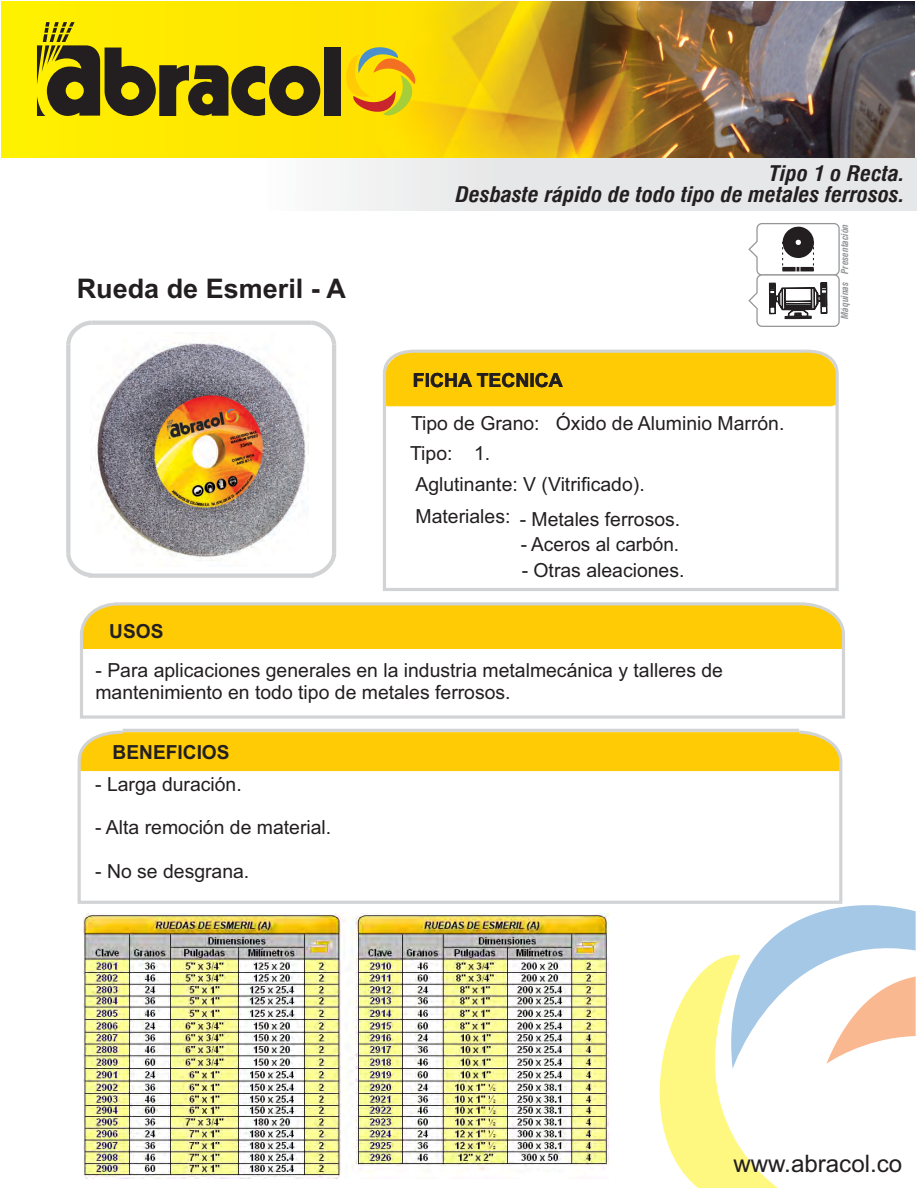
<style>
.page{position:relative;width:918px;height:1188px;background:#fff}
.page>*{position:absolute;margin:0;border:0;box-sizing:border-box;transform-origin:0 0}
.t1{font:700 27px "Arial";color:#231f20}
.t2{font:24.15px "Arial";color:#231f20}
.t3{font:italic 700 condensed 21px/20.2px "Swiss 721 BT";color:#231f20;text-align:right;scale:1.07 1}
.t4{font:19.35px/30.8px "Arial";color:#231f20}
.t5{font:700 19.35px "Arial";color:#231f20}
.t6{font:italic 700 condensed 9.45px "Swiss 721 BT";color:#949698}
</style>
<div class="page">
<svg style="left:748px;top:223px;width:92px;height:104px"></svg>
<svg style="left:659px;top:890px;width:257px;height:298px"></svg>
<div style="left:1px;top:2px;width:914px;height:156px;background:#ffe900"></div>
<img style="left:377px;top:2px;width:200px;height:156px">
<img style="left:577px;top:2px;width:338px;height:156px">
<hr style="left:92px;top:321px;width:220px;height:4px;background:#d1d3d4">
<svg style="left:307px;top:320px;width:30px;height:29px"></svg>
<hr style="left:332px;top:345px;width:4px;height:208px;background:#d1d3d4">
<svg style="left:307px;top:549px;width:30px;height:28px"></svg>
<svg style="left:66px;top:549px;width:30px;height:29px"></svg>
<hr style="left:66px;top:345px;width:4px;height:208px;background:#d1d3d4">
<svg style="left:66px;top:320px;width:30px;height:29px"></svg>
<div style="left:383px;top:372px;width:456px;height:219px;border:3px solid #d1d3d4"></div>
<svg style="left:383px;top:349px;width:456px;height:58px;background:#fccd19"></svg>
<div style="left:78px;top:760px;width:764px;height:144px;border:3px solid #d1d3d4"></div>
<svg style="left:77px;top:729px;width:766px;height:42px;background:#fbcd1a"></svg>
<hr style="left:81px;top:648px;width:762px;height:1px;background:#ffcb04">
<div style="left:80px;top:634px;width:765px;height:85px;border:3px solid #d1d3d4"></div>
<svg style="left:80px;top:602px;width:765px;height:46px;background:#fbcc19"></svg>
<img style="left:90px;top:333px;width:218px;height:234px">
<div style="left:324px;top:48px;width:17px;height:68px;background:#231f20"></div>
<svg style="left:37px;top:22px;width:283px;height:94px"></svg>
<svg style="left:335px;top:38px;width:97px;height:89px"></svg>
<img style="left:83px;top:914px;width:525px;height:264px">
<hr style="left:89px;top:574px;width:225px;height:4px;background:#d1d3d4">
<h1 class="t1" style="left:77px;top:278px;width:271px">Rueda de Esmeril - A</h1>
<p class="t3" style="left:456px;top:166px;width:421px">Tipo 1 o Recta.<br>Desbaste rápido de todo tipo de metales ferrosos.</p>
<p class="t5" style="left:413px;top:373px;width:152px">FICHA TECNICA</p>
<p class="t4" style="left:410px;top:409px;width:376px">Tipo de Grano: Óxido de Aluminio Marrón.<br>Tipo: 1.<br>Aglutinante: V (Vitrificado).</p>
<p class="t4" style="left:416px;top:503px;width:96px">Materiales:</p>
<p class="t4" style="left:520px;top:505px;width:162px">- Metales ferrosos.</p>
<p class="t4" style="left:522px;top:556px;width:164px">- Otras aleaciones.</p>
<p class="t4" style="left:521px;top:531px;width:160px">- Aceros al carbón.</p>
<p class="t6" style="left:841px;top:274px;width:52px;rotate:-90deg">Presentación</p>
<p class="t6" style="left:841px;top:319px;width:39px;rotate:-90deg">Máquinas</p>
<p class="t5" style="left:109px;top:624px;width:56px">USOS</p>
<p class="t4" style="left:95px;top:661px;width:629px;line-height:21.6px">- Para aplicaciones generales en la industria metalmecánica y talleres de mantenimiento en todo tipo de metales ferrosos.</p>
<p class="t5" style="left:113px;top:745px;width:119px">BENEFICIOS</p>
<p class="t4" style="left:95px;top:771px;width:148px">- Larga duración.</p>
<p class="t4" style="left:95px;top:814px;width:238px">- Alta remoción de material.</p>
<p class="t4" style="left:95px;top:857px;width:156px">- No se desgrana.</p>
<p class="t2" style="left:733px;top:1155px;width:170px">www.abracol.co</p>
</div>
